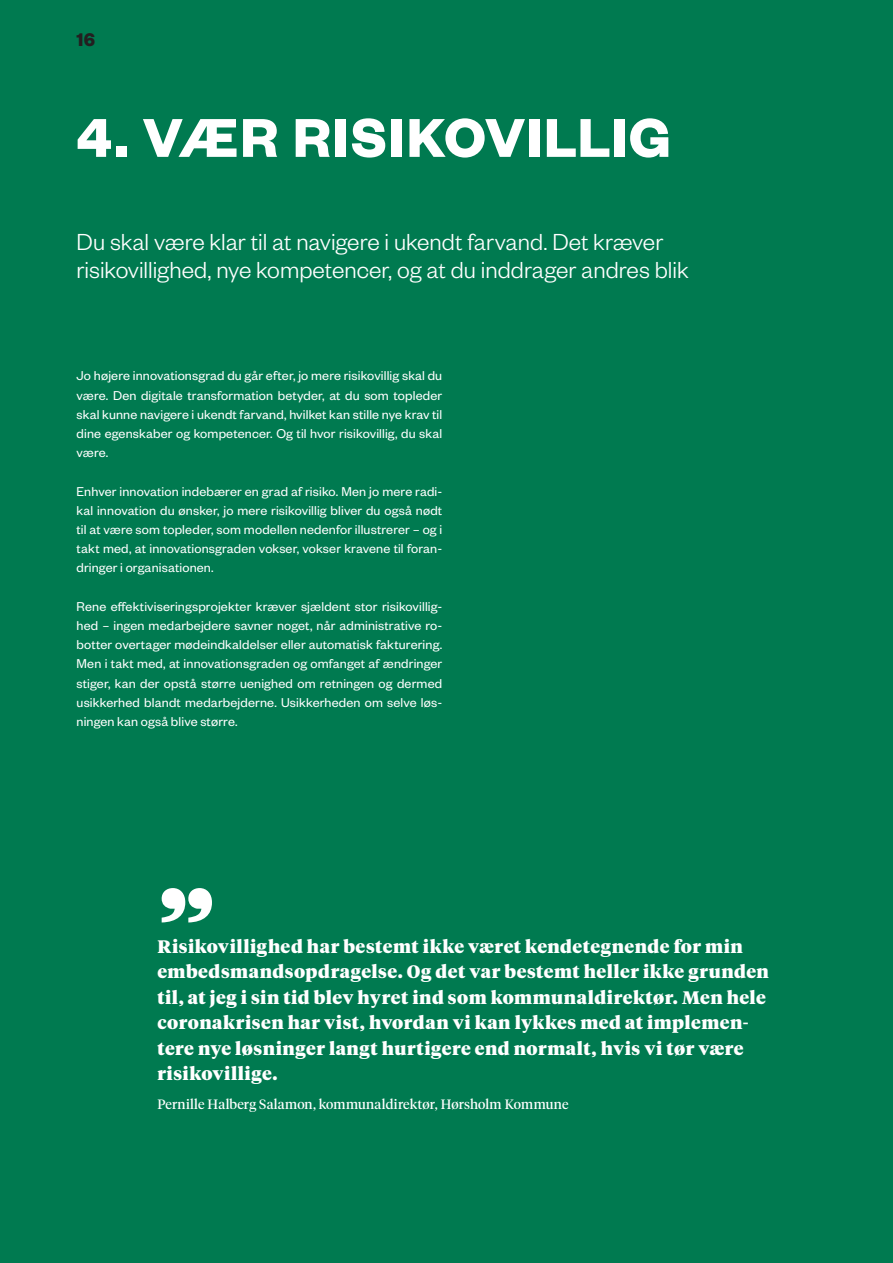
<style>
.page{position:relative;width:893px;height:1263px;background:#007a50}
.page>*{position:absolute;margin:0;border:0;box-sizing:border-box;transform-origin:0 0}
.citat{font:900 108px "Tiempos Headline";color:#fff}
.Kapitelbrubrik_A{font:700 60px "Founders Grotesk";letter-spacing:.03em;color:#fff}
.manchet1{font:300 25.5px/28.5px "Founders Grotesk";color:#fff}
.t1{font:700 20.1px "Founders Grotesk";color:#231f20}
.citat-2{font:900 18px/25.5px "Tiempos Headline";letter-spacing:.025em;color:#fff}
.brød{font:14.1px/19.2px "Founders Grotesk";letter-spacing:.01em;color:#fff;text-align:justify}
.citeret{font:13.5px "Tiempos Headline";letter-spacing:.01em;color:#fff}
</style>
<div class="page">
<h3 class="t1" style="left:77px;top:27px;width:20px">16</h3>
<p class="Kapitelbrubrik_A" style="left:77px;top:99px;width:596px">4. VÆR RISIKOVILLIG</p>
<p class="manchet1" style="left:77px;top:226px;width:614px">Du skal være klar til at navigere i ukendt farvand. Det kræver risikovillighed, nye kompetencer, og at du inddrager andres blik</p>
<p class="brød" style="left:77px;top:366px;width:367px">Jo højere innovationsgrad du går efter, jo mere risikovillig skal du være. Den digitale transformation betyder, at du som topleder skal kunne navigere i ukendt farvand, hvilket kan stille nye krav til dine egenskaber og kompetencer. Og til hvor risikovillig, du skal være.</p>
<p class="brød" style="left:77px;top:481px;width:367px">Enhver innovation indebærer en grad af risiko. Men jo mere radi&shy;kal innovation du ønsker, jo mere risikovillig bliver du også nødt til at være som topleder, som modellen nedenfor illustrerer – og i takt med, at innovationsgraden vokser, vokser kravene til foran&shy;dringer i organisationen.</p>
<p class="brød" style="left:77px;top:596px;width:367px">Rene effektiviseringsprojekter kræver sjældent stor risikovillig&shy;hed – ingen medarbejdere savner noget, når administrative ro&shy;botter overtager mødeindkaldelser eller automatisk fakturering.<br>Men i takt med, at innovationsgraden og omfanget af ændringer stiger, kan der opstå større uenighed om retningen og dermed usikkerhed blandt medarbejderne. Usikkerheden om selve løs&shy;ningen kan også blive større.</p>
<p class="citat" style="left:157px;top:856px;width:60px">”</p>
<p class="citat-2" style="left:157px;top:933px;width:613px">Risikovillighed har bestemt ikke været kendetegnende for min embedsmandsopdragelse. Og det var bestemt heller ikke grunden til, at jeg i sin tid blev hyret ind som kommunaldirektør. Men hele coronakrisen har vist, hvordan vi kan lykkes med at implemen&shy;tere nye løsninger langt hurtigere end normalt, hvis vi tør være risikovillige.</p>
<p class="citeret" style="left:157px;top:1094px;width:413px">Pernille Halberg Salamon, kommunaldirektør, Hørsholm Kommune</p>
</div>
